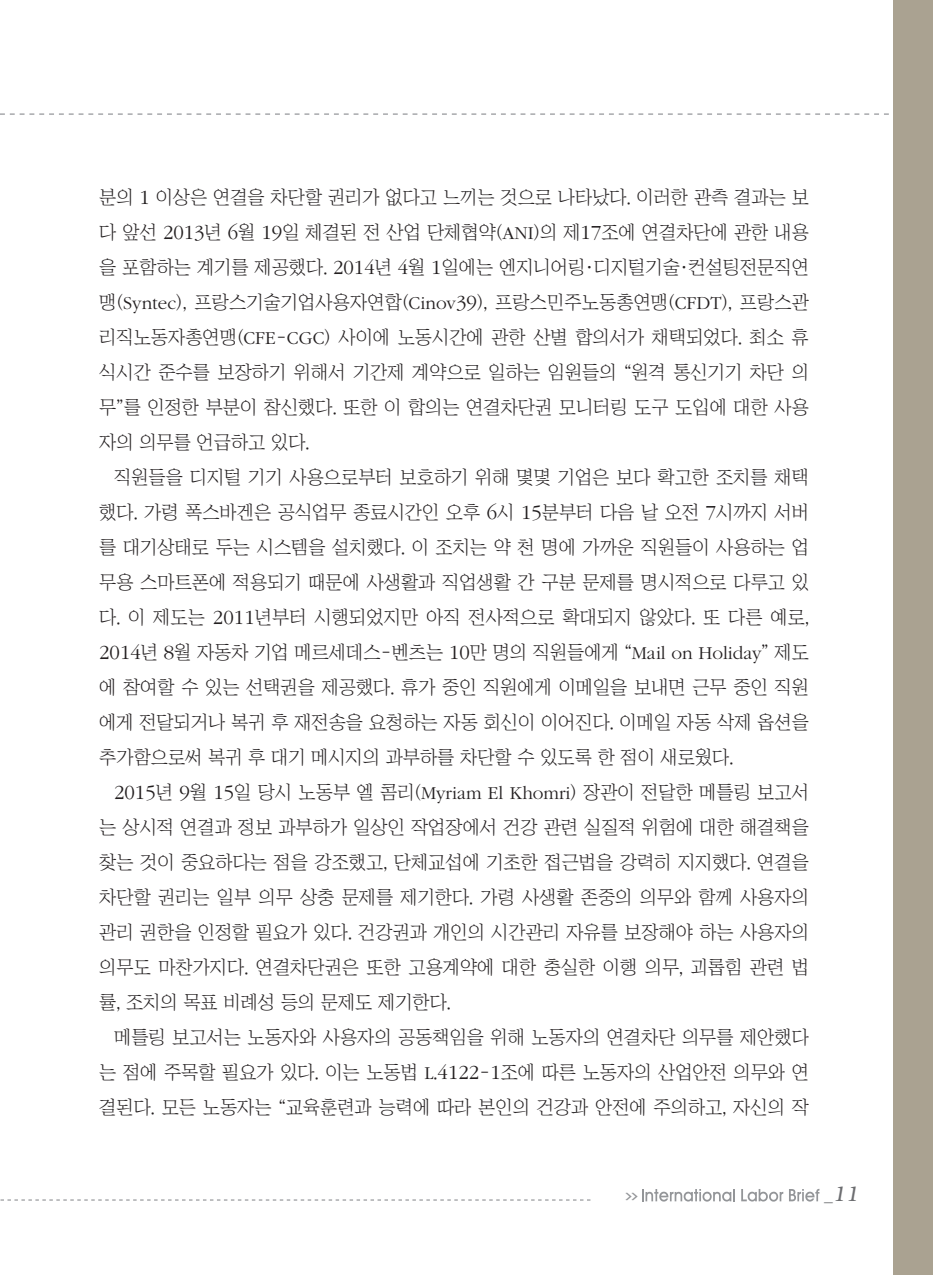
<style>
.page{position:relative;width:933px;height:1275px;background:#fff}
.page>*{position:absolute;margin:0;border:0;box-sizing:border-box;transform-origin:0 0}
.t1{font:italic 300 21px "Bookman";color:#6c6d70}
.본문{font:18.9px/35px "Chosunilbo NM";color:#231f20;text-align:justify}
.t2{font:700 7.88px "Ko Pub Dotum";color:#939598;scale:2 1}
.s1{font-family:"ITC Garamond Std";font-weight:300;font-size:20.82px}
.s2{font-family:"ITC Garamond Std";font-weight:300}
.s3{font-family:"Helvetica";font-weight:400;font-style:normal;font-size:17.5px}
</style>
<div class="page">
<svg style="left:0;top:113px;width:889px;height:2px"></svg>
<div style="left:893px;top:0;width:40px;height:1275px;background:#aaa291"></div>
<svg style="left:0;top:1199px;width:590px;height:1px"></svg>
<svg style="left:642px;top:1189px;width:93px;height:13px"></svg>
<svg style="left:741px;top:1189px;width:42px;height:13px"></svg>
<svg style="left:789px;top:1189px;width:30px;height:12px"></svg>
<p class="본문" style="left:99px;top:179px;width:711px">분의 <span class="s1">1</span> 이상은 연결을 차단할 권리가 없다고 느끼는 것으로 나타났다. 이러한 관측 결과는 보 다 앞선 <span class="s1">2013</span>년 <span class="s1">6</span>월 <span class="s1">19</span>일 체결된 전 산업 단체협약(<span class="s2">ANI</span>)의 제<span class="s1">17</span>조에 연결차단에 관한 내용 을 포함하는 계기를 제공했다. <span class="s1">2014</span>년 <span class="s1">4</span>월 <span class="s1">1</span>일에는 엔지니어링·디지털기술·컨설팅전문직연 맹(<span class="s2">Syntec</span>), 프랑스기술기업사용자연합(<span class="s2">Cinov</span><span class="s1">39</span>), 프랑스민주노동총연맹(<span class="s2">CFDT</span>), 프랑스관 리직노동자총연맹(<span class="s2">CFE</span>-<span class="s2">CGC</span>) 사이에 노동시간에 관한 산별 합의서가 채택되었다. 최소 휴 식시간 준수를 보장하기 위해서 기간제 계약으로 일하는 임원들의 “원격 통신기기 차단 의 무”를 인정한 부분이 참신했다. 또한 이 합의는 연결차단권 모니터링 도구 도입에 대한 사용 자의 의무를 언급하고 있다.</p>
<p class="본문" style="left:99px;top:459px;width:711px;text-indent:15px">직원들을 디지털 기기 사용으로부터 보호하기 위해 몇몇 기업은 보다 확고한 조치를 채택 했다. 가령 폭스바겐은 공식업무 종료시간인 오후 <span class="s1">6</span>시 <span class="s1">15</span>분부터 다음 날 오전 <span class="s1">7</span>시까지 서버 를 대기상태로 두는 시스템을 설치했다. 이 조치는 약 천 명에 가까운 직원들이 사용하는 업 무용 스마트폰에 적용되기 때문에 사생활과 직업생활 간 구분 문제를 명시적으로 다루고 있 다. 이 제도는 <span class="s1">2011</span>년부터 시행되었지만 아직 전사적으로 확대되지 않았다. 또 다른 예로, <span class="s1">2014</span>년 <span class="s1">8</span>월 자동차 기업 메르세데스-벤츠는 <span class="s1">10</span>만 명의 직원들에게 “<span class="s2">Mail on Holiday</span>” 제도 에 참여할 수 있는 선택권을 제공했다. 휴가 중인 직원에게 이메일을 보내면 근무 중인 직원 에게 전달되거나 복귀 후 재전송을 요청하는 자동 회신이 이어진다. 이메일 자동 삭제 옵션을 추가함으로써 복귀 후 대기 메시지의 과부하를 차단할 수 있도록 한 점이 새로웠다.</p>
<p class="본문" style="left:99px;top:774px;width:711px;text-indent:15px"><span class="s1">2015</span>년 <span class="s1">9</span>월 <span class="s1">15</span>일 당시 노동부 엘 콤리(<span class="s2">Myriam El Khomri</span>) 장관이 전달한 메틀링 보고서 는 상시적 연결과 정보 과부하가 일상인 작업장에서 건강 관련 실질적 위험에 대한 해결책을 찾는 것이 중요하다는 점을 강조했고, 단체교섭에 기초한 접근법을 강력히 지지했다. 연결을 차단할 권리는 일부 의무 상충 문제를 제기한다. 가령 사생활 존중의 의무와 함께 사용자의 관리 권한을 인정할 필요가 있다. 건강권과 개인의 시간관리 자유를 보장해야 하는 사용자의 의무도 마찬가지다. 연결차단권은 또한 고용계약에 대한 충실한 이행 의무, 괴롭힘 관련 법 률, 조치의 목표 비례성 등의 문제도 제기한다.</p>
<p class="본문" style="left:99px;top:1019px;width:711px;text-indent:15px">메틀링 보고서는 노동자와 사용자의 공동책임을 위해 노동자의 연결차단 의무를 제안했다 는 점에 주목할 필요가 있다. 이는 노동법 <span class="s2">L</span>.<span class="s1">4122</span>-<span class="s1">1</span>조에 따른 노동자의 산업안전 의무와 연 결된다. 모든 노동자는 “교육훈련과 능력에 따라 본인의 건강과 안전에 주의하고, 자신의 작</p>
<p class="t2" style="left:625px;top:1192px;width:8px">&gt;&gt;</p>
<p class="t1" style="left:824px;top:1182px;width:36px"><span class="s3">_</span>11</p>
</div>
